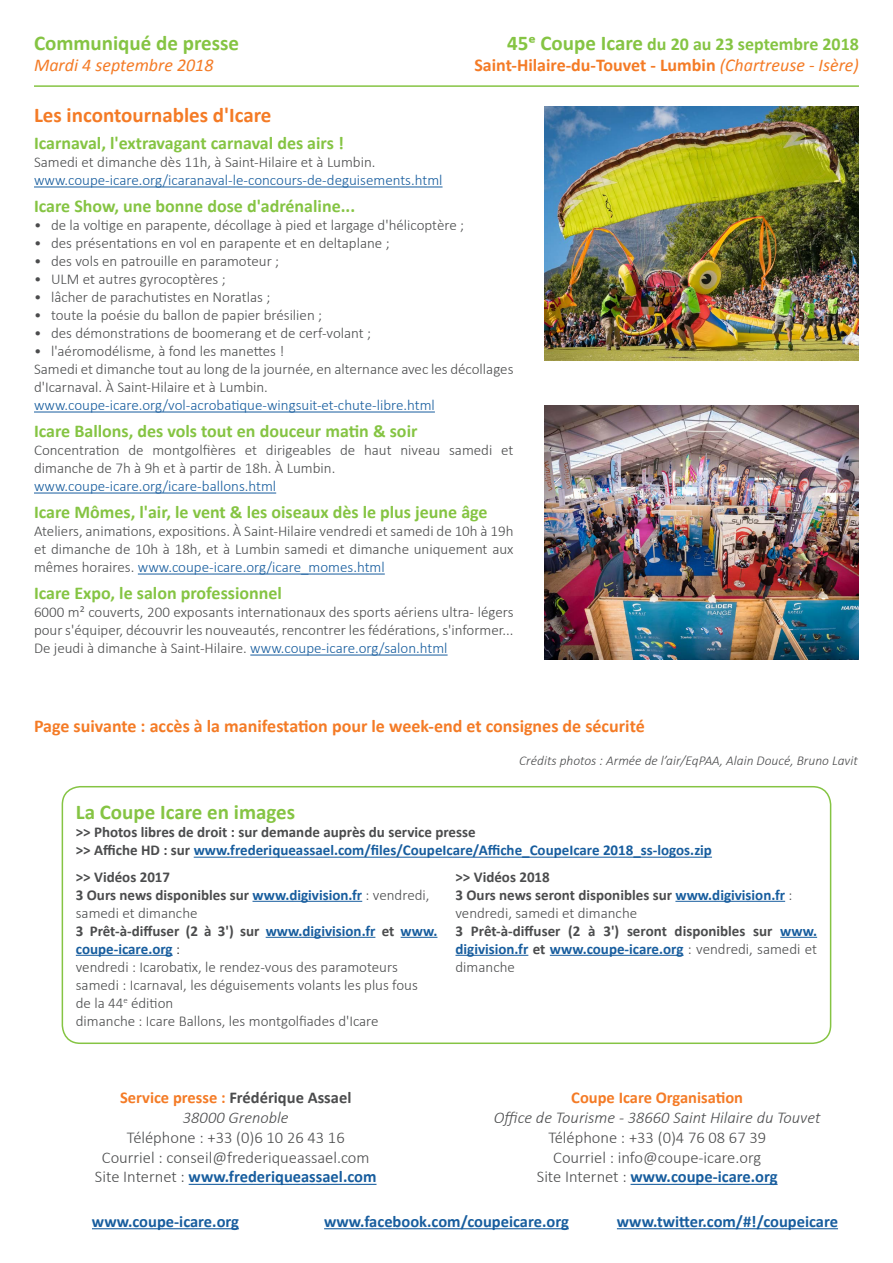
<style>
.page{position:relative;width:893px;height:1263px;background:#fff}
.page>*{position:absolute;margin:0;border:0;box-sizing:border-box;transform-origin:0 0}
.t1{font:700 21px "Calibri";color:#85c443}
.t2{font:700 21px "Calibri";color:#f47b26}
.t3{font:700 18px "Calibri";color:#85c443}
.t4{font:700 18px/21.6px "Calibri";color:#f47b26;text-align:right}
.t5{font:italic 18px "Calibri";color:#f47b26}
.t6{font:300 16.5px/19.8px "Calibri";color:#4b4c4d;text-align:center}
.t7{font:700 16.5px "Calibri";color:#175d9e}
.t8{font:700 16.5px/19.8px "Calibri";color:#4b4c4d;text-align:center}
.t9{font:italic 300 16.5px "Calibri";color:#4b4c4d}
.t10{font:700 16.5px "Calibri";color:#f47b26}
.t11{font:300 15px/18px "Calibri";color:#4b4c4d}
.t12{font:700 15px/18px "Calibri";color:#4b4c4d}
.t13{font:300 15px "Calibri";color:#175d9e}
.t14{font:700 15px/26.1px "Calibri";color:#175d9e}
.t15{font:italic 300 13.5px "Calibri";color:#4b4c4d}
.s1{font-size:21px;color:#85c443}
.s2{color:#85c443}
.s3{font-weight:400;font-style:italic}
.s4{color:#175d9e}
.s5{color:#4b4c4d}
.s6{font-weight:700}
.s7{font-weight:700;color:#175d9e}
.s8{color:#231f20}
.s9{font-weight:300}
.s10{color:#f47b26}
.s11{font-weight:300;font-style:italic}
</style>
<div class="page">
<hr style="left:34px;top:85px;width:825px;height:2px;background:#85c443">
<hr style="left:189px;top:1184px;width:187px;height:1px;background:#175d9e">
<hr style="left:630px;top:1184px;width:148px;height:1px;background:#175d9e">
<hr style="left:92px;top:1228px;width:147px;height:1px;background:#175d9e">
<hr style="left:324px;top:1228px;width:245px;height:1px;background:#175d9e">
<hr style="left:617px;top:1228px;width:221px;height:1px;background:#175d9e">
<hr style="left:34px;top:187px;width:409px;height:1px;background:#175d9e">
<hr style="left:34px;top:412px;width:401px;height:1px;background:#175d9e">
<hr style="left:34px;top:493px;width:242px;height:1px;background:#175d9e">
<hr style="left:138px;top:574px;width:247px;height:1px;background:#175d9e">
<hr style="left:250px;top:655px;width:198px;height:1px;background:#175d9e">
<div style="left:62px;top:786px;width:769px;height:258px;border:2px solid #85c443;border-radius:18px"></div>
<hr style="left:194px;top:857px;width:518px;height:1px;background:#175d9e">
<hr style="left:253px;top:901px;width:109px;height:1px;background:#175d9e">
<hr style="left:266px;top:937px;width:109px;height:1px;background:#175d9e">
<hr style="left:401px;top:937px;width:36px;height:1px;background:#175d9e">
<hr style="left:76px;top:955px;width:97px;height:1px;background:#175d9e">
<hr style="left:675px;top:901px;width:110px;height:1px;background:#175d9e">
<hr style="left:780px;top:937px;width:37px;height:1px;background:#175d9e">
<hr style="left:455px;top:955px;width:73px;height:1px;background:#175d9e">
<hr style="left:550px;top:955px;width:133px;height:1px;background:#175d9e">
<img style="left:544px;top:106px;width:315px;height:254px">
<img style="left:544px;top:405px;width:315px;height:254px">
<h1 class="t1" style="left:34px;top:28px;width:207px">Communiqué de presse</h1>
<p class="t5" style="left:34px;top:53px;width:181px">Mardi 4 septembre 2018</p>
<p class="t4" style="left:474px;top:32px;width:386px"><span class="s1">45e Coupe Icare</span> <span class="s2">du 20 au 23 septembre 2018<br></span>Saint-Hilaire-du-Touvet - Lumbin <span class="s3">(Chartreuse - Isère)</span></p>
<p class="t2" style="left:34px;top:100px;width:239px">Les incontournables d'Icare</p>
<p class="t3" style="left:34px;top:130px;width:311px">Icarnaval, l'extravagant carnaval des airs !</p>
<p class="t11" style="left:34px;top:153px;width:343px">Samedi et dimanche dès 11h, à Saint-Hilaire et à Lumbin.</p>
<p class="t13" style="left:34px;top:171px;width:410px">www.coupe-icare.org/icaranaval-le-concours-de-deguisements.html</p>
<p class="t3" style="left:34px;top:193px;width:323px">Icare Show, une bonne dose d'adrénaline...</p>
<p class="t11" style="left:34px;top:216px;width:432px">• de la voltige en parapente, décollage à pied et largage d'hélicoptère ;</p>
<p class="t11" style="left:34px;top:234px;width:357px">• des présentations en vol en parapente et en deltaplane ;</p>
<p class="t11" style="left:34px;top:252px;width:247px">• des vols en patrouille en paramoteur ;</p>
<p class="t11" style="left:34px;top:270px;width:193px">• ULM et autres gyrocoptères ;</p>
<p class="t11" style="left:34px;top:288px;width:238px">• lâcher de parachutistes en Noratlas ;</p>
<p class="t11" style="left:34px;top:306px;width:290px">• toute la poésie du ballon de papier brésilien ;</p>
<p class="t11" style="left:34px;top:324px;width:339px">• des démonstrations de boomerang et de cerf-volant ;</p>
<p class="t11" style="left:34px;top:342px;width:252px">• l'aéromodélisme, à fond les manettes !</p>
<p class="t11" style="left:34px;top:360px;width:481px">Samedi et dimanche tout au long de la journée, en alternance avec les décollages d'Icarnaval. À Saint-Hilaire et à Lumbin.</p>
<p class="t13" style="left:34px;top:396px;width:402px">www.coupe-icare.org/vol-acrobatique-wingsuit-et-chute-libre.html</p>
<p class="t3" style="left:34px;top:418px;width:385px">Icare Ballons, des vols tout en douceur matin &amp; soir</p>
<p class="t11" style="left:34px;top:441px;width:481px">Concentration de montgolfières et dirigeables de haut niveau samedi et dimanche de 7h à 9h et à partir de 18h. À Lumbin.</p>
<p class="t13" style="left:34px;top:477px;width:244px">www.coupe-icare.org/icare-ballons.html</p>
<p class="t3" style="left:34px;top:499px;width:455px">Icare Mômes, l'air, le vent &amp; les oiseaux dès le plus jeune âge</p>
<p class="t11" style="left:34px;top:522px;width:481px;text-align:justify">Ateliers, animations, expositions. À Saint-Hilaire vendredi et samedi de 10h à 19h et dimanche de 10h à 18h, et à Lumbin samedi et dimanche uniquement aux mêmes horaires. <span class="s4">www.coupe-icare.org/icare_momes.html</span></p>
<p class="t3" style="left:34px;top:580px;width:249px">Icare Expo, le salon professionnel</p>
<p class="t11" style="left:34px;top:603px;width:481px;text-align:justify">6000 m² couverts, 200 exposants internationaux des sports aériens ultra- légers pour s'équiper, découvrir les nouveautés, rencontrer les fédérations, s'informer...<br>De jeudi à dimanche à Saint-Hilaire. <span class="s4">www.coupe-icare.org/salon.html</span></p>
<p class="t4" style="left:34px;top:715px;width:612px">Page suivante : accès à la manifestation pour le week-end et consignes de sécurité</p>
<p class="t15" style="left:519px;top:752px;width:340px">Crédits photos : Armée de l’air/EqPAA, Alain Doucé, Bruno Lavit</p>
<p class="t1" style="left:76px;top:798px;width:221px">La Coupe Icare en images</p>
<p class="t12" style="left:76px;top:823px;width:401px">&gt;&gt; Photos libres de droit : sur demande auprès du service presse</p>
<p class="t14" style="left:76px;top:837px;width:638px"><span class="s5">&gt;&gt; Affiche HD : sur</span> www.frederiqueassael.com/files/CoupeIcare/Affiche_CoupeIcare 2018_ss-logos.zip <span class="s5">&gt;&gt; Vidéos 2017</span></p>
<p class="t11" style="left:76px;top:885px;width:363px"><span class="s6">3 Ours news disponibles sur</span> <span class="s7">www.digivision.fr</span> : vendredi, samedi et dimanche<br><span class="s6">3 Prêt-à-diffuser (2 à 3') sur</span> <span class="s7">www.digivision.fr</span> <span class="s6">et</span> <span class="s7">www. coupe-icare.org</span> <span class="s8">:<br></span>vendredi : Icarobatix, le rendez-vous des paramoteurs samedi : Icarnaval, les déguisements volants les plus fous<br>de la 44<sup>e</sup> édition<br>dimanche : Icare Ballons, les montgolfiades d'Icare</p>
<p class="t12" style="left:455px;top:867px;width:363px">&gt;&gt; Vidéos 2018<br>3 Ours news seront disponibles sur <span class="s4">www.digivision.fr</span> <span class="s9">: vendredi, samedi et dimanche<br></span>3 Prêt-à-diffuser (2 à 3') seront disponibles sur <span class="s4">www. digivision.fr</span> et <span class="s4">www.coupe-icare.org</span> <span class="s9">: vendredi, samedi et dimanche</span></p>
<p class="t8" style="left:120px;top:1087px;width:233px"><span class="s10">Service presse :</span> Frédérique Assael<br><span class="s11">38000 Grenoble</span></p>
<p class="t6" style="left:95px;top:1127px;width:283px">Téléphone : +33 (0)6 10 26 43 16<br>Courriel : conseil@frederiqueassael.com<br>Site Internet : <span class="s7">www.frederiqueassael.com</span></p>
<p class="t10" style="left:571px;top:1086px;width:173px">Coupe Icare Organisation</p>
<p class="t9" style="left:494px;top:1107px;width:328px">Office de Tourisme - 38660 Saint Hilaire du Touvet</p>
<p class="t6" style="left:537px;top:1127px;width:242px">Téléphone : +33 (0)4 76 08 67 39<br>Courriel : info@coupe-icare.org<br>Site Internet : <span class="s7">www.coupe-icare.org</span></p>
<p class="t7" style="left:92px;top:1210px;width:149px">www.coupe-icare.org</p>
<p class="t7" style="left:324px;top:1210px;width:246px">www.facebook.com/coupeicare.org</p>
<p class="t7" style="left:617px;top:1210px;width:223px">www.twitter.com/#!/coupeicare</p>
</div>
